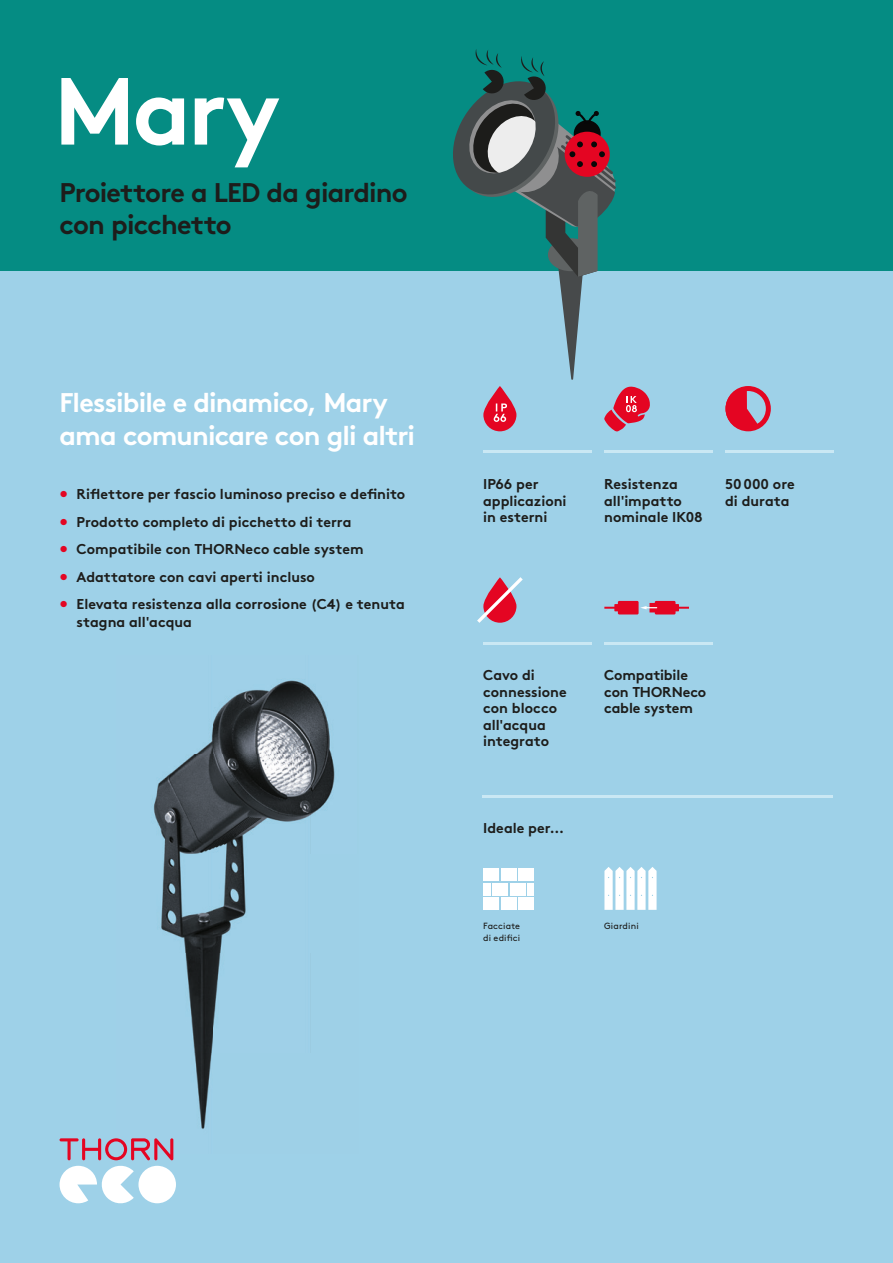
<style>
.page{position:relative;width:893px;height:1263px;background:#9ed1e8}
.page>*{position:absolute;margin:0;border:0;box-sizing:border-box;transform-origin:0 0}
.t1{font:700 95.1px "Brown";color:#fff}
.t2{font:700 27px/32.4px "Brown";letter-spacing:-.035em;color:#fff}
.t3{font:700 27px/32.4px "Brown";letter-spacing:-.03em;color:#1d1d1b}
.t4{font:700 14.25px/16.5px "Brown";color:#1d1d1b}
.t5{font:9px/12px "Brown";letter-spacing:.015em;color:#1d1d1b}
.s1{color:#e40522}
</style>
<div class="page">
<div style="left:0;top:0;width:893px;height:270px;background:#058c83"></div>
<hr style="left:604px;top:451px;width:108px;height:2px;background:#cae8f4">
<hr style="left:604px;top:642px;width:108px;height:2px;background:#cae8f4">
<hr style="left:483px;top:451px;width:108px;height:2px;background:#cae8f4">
<hr style="left:483px;top:642px;width:108px;height:2px;background:#cae8f4">
<hr style="left:725px;top:451px;width:108px;height:2px;background:#cae8f4">
<hr style="left:482px;top:795px;width:351px;height:2px;background:#cae8f4">
<svg style="left:604px;top:387px;width:46px;height:44px"></svg>
<div style="left:501px;top:868px;width:15px;height:13px;background:#fff"></div>
<div style="left:493px;top:883px;width:15px;height:12px;background:#fff"></div>
<div style="left:483px;top:868px;width:16px;height:13px;background:#fff"></div>
<div style="left:510px;top:883px;width:16px;height:12px;background:#fff"></div>
<div style="left:528px;top:883px;width:6px;height:12px;background:#fff"></div>
<div style="left:518px;top:868px;width:16px;height:13px;background:#fff"></div>
<div style="left:483px;top:897px;width:16px;height:13px;background:#fff"></div>
<div style="left:501px;top:897px;width:15px;height:13px;background:#fff"></div>
<div style="left:518px;top:897px;width:16px;height:13px;background:#fff"></div>
<div style="left:483px;top:883px;width:7px;height:12px;background:#fff"></div>
<svg style="left:483px;top:386px;width:33px;height:45px"></svg>
<svg style="left:494px;top:403px;width:13px;height:19px"></svg>
<svg style="left:604px;top:867px;width:53px;height:43px"></svg>
<svg style="left:726px;top:387px;width:33px;height:43px"></svg>
<div style="left:725px;top:386px;width:46px;height:45px;border:5px solid #e40522;border-radius:50%"></div>
<svg style="left:477px;top:577px;width:46px;height:46px"></svg>
<svg style="left:604px;top:601px;width:85px;height:13px"></svg>
<img style="left:153px;top:680px;width:182px;height:473px">
<svg style="left:448px;top:49px;width:171px;height:331px"></svg>
<div style="left:138px;top:1166px;width:38px;height:37px;background:#fff;border-radius:50%"></div>
<svg style="left:60px;top:1138px;width:113px;height:65px"></svg>
<h1 class="t1" style="left:54px;top:34px;width:228px">Mary</h1>
<h2 class="t3" style="left:60px;top:173px;width:350px">Proiettore a LED da giardino con picchetto</h2>
<h2 class="t2" style="left:60px;top:384px;width:357px">Flessibile e dinamico, Mary ama comunicare con gli altri</h2>
<p class="t4" style="left:60px;top:484px;width:347px"><span class="s1">•</span> Riflettore per fascio luminoso preciso e definito</p>
<p class="t4" style="left:60px;top:512px;width:293px"><span class="s1">•</span> Prodotto completo di picchetto di terra</p>
<p class="t4" style="left:60px;top:540px;width:306px"><span class="s1">•</span> Compatibile con THORNeco cable system</p>
<p class="t4" style="left:60px;top:567px;width:257px"><span class="s1">•</span> Adattatore con cavi aperti incluso</p>
<p class="t4" style="left:77px;top:594px;width:330px;line-height:18px;text-indent:-17px"><span class="s1">•</span> Elevata resistenza alla corrosione (C4) e tenuta stagna all'acqua</p>
<p class="t4" style="left:483px;top:474px;width:85px">IP66 per applicazioni in esterni</p>
<p class="t4" style="left:604px;top:474px;width:100px">Resistenza all'impatto nominale IK08</p>
<p class="t4" style="left:725px;top:474px;width:71px">50 000 ore di durata</p>
<p class="t4" style="left:483px;top:666px;width:85px">Cavo di connessione con blocco all'acqua integrato</p>
<p class="t4" style="left:483px;top:819px;width:83px">Ideale per...</p>
<p class="t4" style="left:604px;top:666px;width:104px">Compatibile con THORNeco cable system</p>
<p class="t5" style="left:483px;top:919px;width:39px">Facciate di edifici</p>
<p class="t5" style="left:604px;top:919px;width:36px">Giardini</p>
</div>
